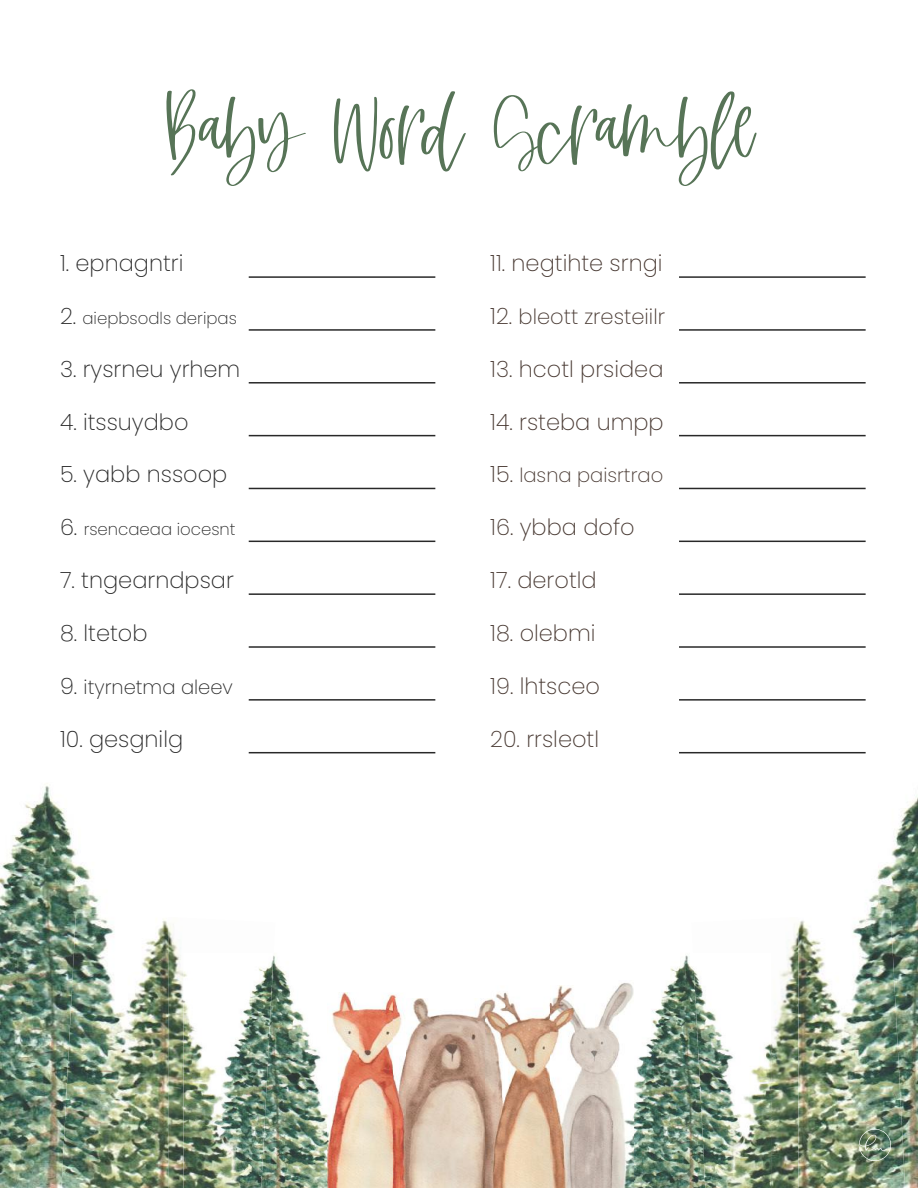
<style>
.page{position:relative;width:918px;height:1188px;background:#fff}
.page>*{position:absolute;margin:0;border:0;box-sizing:border-box;transform-origin:0 0}
.t1{font:165px "Aberfoyle South Script";color:#577457}
.t2{font:200 22.5px "Poppins";color:#473831}
.t3{font:200 22.5px "Poppins";color:#292929}
.t4{font:200 21px "Poppins";color:#473831}
.t5{font:200 19.5px "Poppins";color:#473831}
.t6{font:200 19.5px "Poppins";color:#292929}
.t7{font:200 16.5px "Poppins";color:#292929}
.s1{font-size:22.5px}
</style>
<div class="page">
<img style="left:0;top:786px;width:99px;height:402px">
<img style="left:275px;top:960px;width:73px;height:228px">
<img style="left:634px;top:955px;width:57px;height:233px">
<img style="left:168px;top:924px;width:107px;height:264px">
<img style="left:61px;top:912px;width:107px;height:276px">
<img style="left:183px;top:953px;width:91px;height:235px">
<img style="left:869px;top:796px;width:49px;height:392px">
<img style="left:691px;top:924px;width:107px;height:264px">
<img style="left:693px;top:953px;width:78px;height:235px">
<img style="left:798px;top:912px;width:107px;height:276px">
<img style="left:559px;top:983px;width:75px;height:205px">
<img style="left:405px;top:999px;width:81px;height:189px">
<img style="left:486px;top:986px;width:89px;height:202px">
<img style="left:327px;top:993px;width:78px;height:195px">
<svg style="left:859px;top:1129px;width:32px;height:32px"></svg>
<hr style="left:249px;top:276px;width:186px;height:2px;background:#292929">
<hr style="left:249px;top:329px;width:186px;height:2px;background:#292929">
<hr style="left:249px;top:382px;width:186px;height:2px;background:#292929">
<hr style="left:249px;top:435px;width:186px;height:1px;background:#292929">
<hr style="left:249px;top:488px;width:186px;height:1px;background:#292929">
<hr style="left:249px;top:541px;width:186px;height:1px;background:#292929">
<hr style="left:249px;top:593px;width:186px;height:2px;background:#292929">
<hr style="left:249px;top:646px;width:186px;height:2px;background:#292929">
<hr style="left:249px;top:699px;width:186px;height:2px;background:#292929">
<hr style="left:249px;top:752px;width:186px;height:1px;background:#292929">
<hr style="left:679px;top:276px;width:187px;height:2px;background:#292929">
<hr style="left:679px;top:329px;width:187px;height:2px;background:#292929">
<hr style="left:679px;top:382px;width:187px;height:2px;background:#292929">
<hr style="left:679px;top:435px;width:187px;height:1px;background:#292929">
<hr style="left:679px;top:488px;width:187px;height:1px;background:#292929">
<hr style="left:679px;top:541px;width:187px;height:1px;background:#292929">
<hr style="left:679px;top:593px;width:187px;height:2px;background:#292929">
<hr style="left:679px;top:646px;width:187px;height:2px;background:#292929">
<hr style="left:679px;top:699px;width:187px;height:2px;background:#292929">
<hr style="left:679px;top:752px;width:187px;height:1px;background:#292929">
<h1 class="t1" style="left:163px;top:54px;width:595px">Baby Word Scramble</h1>
<p class="t3" style="left:60px;top:250px;width:125px">1. epnagntri</p>
<p class="t7" style="left:60px;top:309px;width:178px"><span class="s1">2.</span> aiepbsodls deripas</p>
<p class="t3" style="left:60px;top:356px;width:182px">3. rysrneu yrhem</p>
<p class="t3" style="left:60px;top:409px;width:130px">4. itssuydbo</p>
<p class="t3" style="left:60px;top:462px;width:169px">5. yabb nssoop</p>
<p class="t7" style="left:60px;top:520px;width:177px"><span class="s1">6.</span> rsencaeaa iocesnt</p>
<p class="t3" style="left:60px;top:567px;width:175px">7. tngearndpsar</p>
<p class="t3" style="left:60px;top:620px;width:89px">8. ltetob</p>
<p class="t6" style="left:60px;top:676px;width:174px"><span class="s1">9.</span> ityrnetma aleev</p>
<p class="t3" style="left:60px;top:726px;width:125px">10. gesgnilg</p>
<p class="t2" style="left:490px;top:250px;width:174px">11. negtihte srngi</p>
<p class="t4" style="left:490px;top:304px;width:176px"><span class="s1">12.</span> bleott zresteiilr</p>
<p class="t2" style="left:490px;top:356px;width:175px">13. hcotl prsidea</p>
<p class="t2" style="left:490px;top:409px;width:175px">14. rsteba umpp</p>
<p class="t5" style="left:490px;top:464px;width:174px"><span class="s1">15.</span> lasna paisrtrao</p>
<p class="t2" style="left:490px;top:514px;width:146px">16. ybba dofo</p>
<p class="t2" style="left:490px;top:567px;width:108px">17. derotld</p>
<p class="t2" style="left:490px;top:620px;width:107px">18. olebmi</p>
<p class="t2" style="left:490px;top:673px;width:111px">19. lhtsceo</p>
<p class="t2" style="left:490px;top:726px;width:110px">20. rrsleotl</p>
</div>
